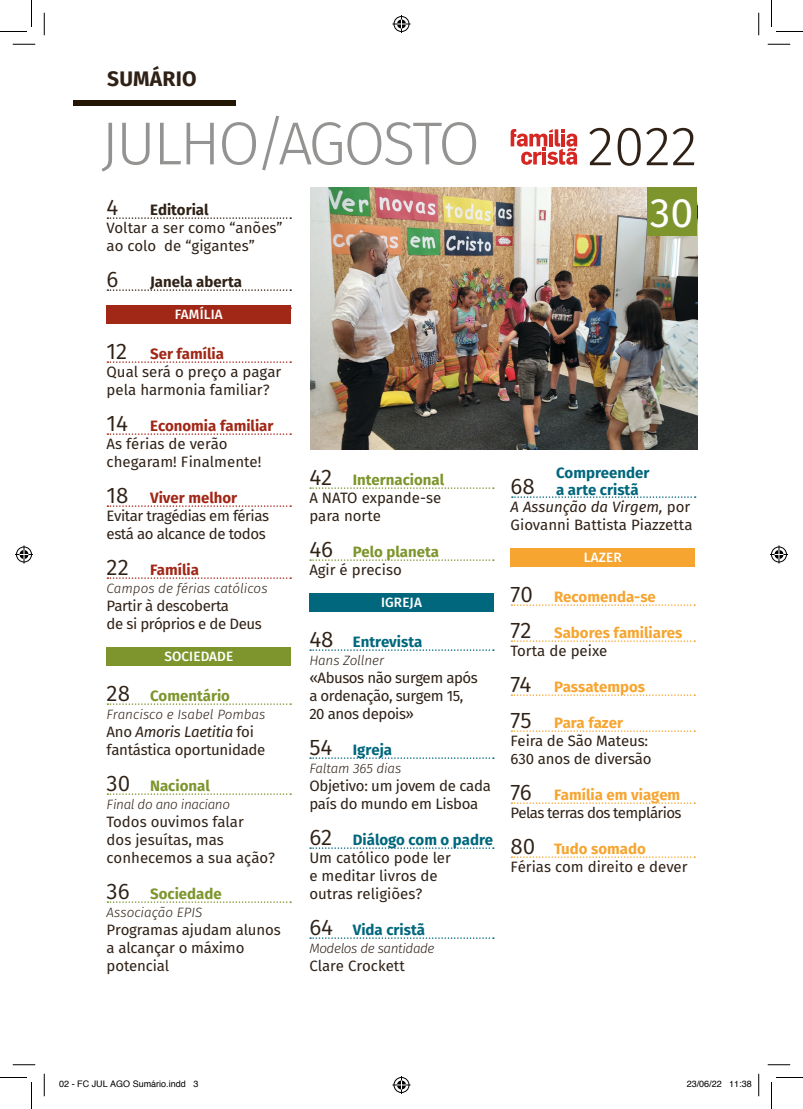
<style>
.page{position:relative;width:803px;height:1109px;background:#fff}
.page>*{position:absolute;margin:0;border:0;box-sizing:border-box;transform-origin:0 0}
.t1{font:300 60.75px "Fira Sans";letter-spacing:-.04em;color:#959391}
.t2{font:300 55.2px "Fira Sans";color:#2f2116}
.t3{font:41.25px "Fira Sans";color:#fff}
.t4{font:22.5px "Fira Sans";color:#2f2116}
.t5{font:700 21px "Fira Sans";letter-spacing:.01em;color:#2f2116}
.t6{font:15px/18px "Fira Sans";letter-spacing:-.01em;color:#2f2116}
.t7{font:15px/18px "Fira Sans";letter-spacing:-.03em;color:#2f2116}
.t8{font:700 15px "Fira Sans";color:#f6a531}
.t9{font:700 15px/16.5px "Fira Sans";color:#00677c}
.t10{font:700 15px "Fira Sans";color:#7e952d}
.t11{font:700 15px "Fira Sans";color:#a12716}
.t12{font:15px "Fira Sans";letter-spacing:-.04em;color:#2f2116}
.t13{font:700 15px "Fira Sans";color:#2f2116}
.t14{font:italic 300 13.5px "Fira Sans";letter-spacing:-.01em;color:#2f2116}
.t15{font:italic 300 13.5px "Fira Sans";letter-spacing:-.03em;color:#2f2116}
.t16{font:500 13.5px "Fira Sans";letter-spacing:.01em;color:#fff}
.t17{font:9px "Helvetica";color:#000}
.s1{font-weight:400;font-size:22.5px;color:#2f2116}
.s2{font-style:italic}
</style>
<div class="page">
<img style="left:310px;top:187px;width:387px;height:262px">
<div style="left:647px;top:187px;width:50px;height:49px;background:#7e952d"></div>
<svg style="left:107px;top:217px;width:184px;height:2px"></svg>
<svg style="left:107px;top:289px;width:184px;height:2px"></svg>
<svg style="left:107px;top:361px;width:184px;height:2px"></svg>
<svg style="left:107px;top:433px;width:184px;height:2px"></svg>
<svg style="left:107px;top:505px;width:184px;height:2px"></svg>
<svg style="left:107px;top:577px;width:184px;height:2px"></svg>
<svg style="left:107px;top:703px;width:184px;height:2px"></svg>
<svg style="left:107px;top:793px;width:184px;height:2px"></svg>
<svg style="left:107px;top:901px;width:184px;height:2px"></svg>
<div style="left:107px;top:305px;width:184px;height:18px;background:#a12716"></div>
<div style="left:107px;top:647px;width:184px;height:18px;background:#7e952d"></div>
<svg style="left:511px;top:129px;width:66px;height:36px"></svg>
<svg style="left:310px;top:487px;width:184px;height:2px"></svg>
<svg style="left:310px;top:559px;width:184px;height:2px"></svg>
<svg style="left:310px;top:649px;width:184px;height:2px"></svg>
<svg style="left:310px;top:757px;width:184px;height:2px"></svg>
<svg style="left:310px;top:847px;width:184px;height:2px"></svg>
<svg style="left:310px;top:937px;width:184px;height:2px"></svg>
<div style="left:309px;top:593px;width:185px;height:18px;background:#00677c"></div>
<svg style="left:511px;top:604px;width:184px;height:2px"></svg>
<svg style="left:511px;top:640px;width:184px;height:2px"></svg>
<svg style="left:511px;top:694px;width:184px;height:2px"></svg>
<svg style="left:511px;top:730px;width:184px;height:2px"></svg>
<svg style="left:511px;top:802px;width:184px;height:2px"></svg>
<svg style="left:511px;top:856px;width:184px;height:2px"></svg>
<div style="left:511px;top:548px;width:184px;height:18px;background:#f6a531"></div>
<svg style="left:512px;top:496px;width:184px;height:2px"></svg>
<div style="left:73px;top:100px;width:163px;height:5px;background:#231604"></div>
<svg style="left:13px;top:44px;width:22px;height:1px"></svg>
<svg style="left:768px;top:44px;width:22px;height:1px"></svg>
<svg style="left:13px;top:1064px;width:22px;height:1px"></svg>
<svg style="left:768px;top:1064px;width:22px;height:1px"></svg>
<svg style="left:44px;top:13px;width:1px;height:22px"></svg>
<svg style="left:44px;top:1074px;width:1px;height:22px"></svg>
<svg style="left:758px;top:13px;width:1px;height:22px"></svg>
<svg style="left:758px;top:1074px;width:1px;height:22px"></svg>
<svg style="left:0;top:0;width:32px;height:32px"></svg>
<svg style="left:0;top:1077px;width:32px;height:32px"></svg>
<svg style="left:771px;top:0;width:32px;height:32px"></svg>
<svg style="left:771px;top:1077px;width:32px;height:32px"></svg>
<svg style="left:392px;top:15px;width:18px;height:18px"></svg>
<svg style="left:392px;top:1076px;width:18px;height:18px"></svg>
<svg style="left:15px;top:545px;width:18px;height:18px"></svg>
<svg style="left:770px;top:545px;width:18px;height:18px"></svg>
<p class="t5" style="left:107px;top:61px;width:91px">SUMÁRIO</p>
<p class="t1" style="left:101px;top:100px;width:381px">JULHO/AGOSTO</p>
<p class="t4" style="left:107px;top:191px;width:13px">4</p>
<p class="t13" style="left:150px;top:197px;width:60px">Editorial</p>
<p class="t6" style="left:107px;top:219px;width:178px">Voltar a ser como “anões” ao colo de “gigantes”</p>
<p class="t4" style="left:107px;top:263px;width:13px">6</p>
<p class="t13" style="left:150px;top:269px;width:93px">Janela aberta</p>
<p class="t16" style="left:175px;top:304px;width:49px">FAMÍLIA</p>
<p class="t11" style="left:107px;top:341px;width:119px"><span class="s1">12</span> Ser família</p>
<p class="t6" style="left:107px;top:363px;width:176px">Qual será o preço a pagar pela harmonia familiar?</p>
<p class="t11" style="left:107px;top:413px;width:168px"><span class="s1">14</span> Economia familiar</p>
<p class="t6" style="left:107px;top:435px;width:156px">As férias de verão chegaram! Finalmente!</p>
<p class="t11" style="left:107px;top:485px;width:132px"><span class="s1">18</span> Viver melhor</p>
<p class="t7" style="left:107px;top:507px;width:164px">Evitar tragédias em férias está ao alcance de todos</p>
<p class="t11" style="left:107px;top:557px;width:94px"><span class="s1">22</span> Família</p>
<p class="t14" style="left:107px;top:579px;width:162px">Campos de férias católicos</p>
<p class="t7" style="left:107px;top:597px;width:157px">Partir à descoberta<br>de si próprios e de Deus</p>
<p class="t16" style="left:164px;top:646px;width:70px">SOCIEDADE</p>
<p class="t10" style="left:107px;top:683px;width:125px"><span class="s1">28</span> Comentário</p>
<p class="t14" style="left:107px;top:705px;width:160px">Francisco e Isabel Pombas</p>
<p class="t6" style="left:107px;top:723px;width:160px">Ano <span class="s2">Amoris Laetitia</span> foi fantástica oportunidade</p>
<p class="t10" style="left:107px;top:773px;width:105px"><span class="s1">30</span> Nacional</p>
<p class="t15" style="left:107px;top:795px;width:125px">Final do ano inaciano</p>
<p class="t6" style="left:107px;top:813px;width:170px">Todos ouvimos falar<br>dos jesuítas, mas conhecemos a sua ação?</p>
<p class="t10" style="left:107px;top:881px;width:117px"><span class="s1">36</span> Sociedade</p>
<p class="t14" style="left:107px;top:903px;width:97px">Associação EPIS</p>
<p class="t6" style="left:107px;top:921px;width:176px">Programas ajudam alunos a alcançar o máximo potencial</p>
<p class="t10" style="left:309px;top:467px;width:136px"><span class="s1">42</span> Internacional</p>
<p class="t6" style="left:309px;top:489px;width:134px">A NATO expande-se para norte</p>
<p class="t10" style="left:309px;top:539px;width:131px"><span class="s1">46</span> Pelo planeta</p>
<p class="t6" style="left:309px;top:561px;width:94px">Agir é preciso</p>
<p class="t16" style="left:381px;top:592px;width:42px">IGREJA</p>
<p class="t9" style="left:309px;top:633px;width:115px"><span class="s1">48</span> Entrevista</p>
<p class="t14" style="left:309px;top:651px;width:76px">Hans Zollner</p>
<p class="t7" style="left:309px;top:669px;width:170px">«Abusos não surgem após a ordenação, surgem 15,<br>20 anos depois»</p>
<p class="t9" style="left:309px;top:741px;width:84px"><span class="s1">54</span> Igreja</p>
<p class="t14" style="left:309px;top:759px;width:93px">Faltam 365 dias</p>
<p class="t6" style="left:309px;top:777px;width:183px">Objetivo: um jovem de cada país do mundo em Lisboa</p>
<p class="t9" style="left:309px;top:831px;width:185px"><span class="s1">62</span> Diálogo com o padre</p>
<p class="t6" style="left:309px;top:849px;width:143px">Um católico pode ler e meditar livros de outras religiões?</p>
<p class="t9" style="left:309px;top:921px;width:117px"><span class="s1">64</span> Vida cristã</p>
<p class="t15" style="left:309px;top:939px;width:127px">Modelos de santidade</p>
<p class="t6" style="left:309px;top:957px;width:97px">Clare Crockett</p>
<p class="t2" style="left:587px;top:107px;width:111px">2022</p>
<p class="t3" style="left:650px;top:181px;width:45px">30</p>
<p class="t9" style="left:556px;top:464px;width:95px">Compreender a arte cristã</p>
<p class="t4" style="left:511px;top:470px;width:26px">68</p>
<p class="t6" style="left:511px;top:498px;width:183px"><span class="s2">A Assunção da Virgem,</span> por<br>Giovanni Battista Piazzetta</p>
<p class="t16" style="left:584px;top:547px;width:39px">LAZER</p>
<p class="t8" style="left:511px;top:584px;width:147px"><span class="s1">70</span> Recomenda-se</p>
<p class="t8" style="left:511px;top:620px;width:173px"><span class="s1">72</span> Sabores familiares</p>
<p class="t6" style="left:511px;top:642px;width:98px">Torta de peixe</p>
<p class="t8" style="left:511px;top:674px;width:136px"><span class="s1">74</span> Passatempos</p>
<p class="t8" style="left:511px;top:710px;width:114px"><span class="s1">75</span> Para fazer</p>
<p class="t6" style="left:511px;top:732px;width:142px">Feira de São Mateus:<br>630 anos de diversão</p>
<p class="t8" style="left:511px;top:782px;width:171px"><span class="s1">76</span> Família em viagem</p>
<p class="t12" style="left:511px;top:802px;width:172px">Pelas terras dos templários</p>
<p class="t8" style="left:511px;top:836px;width:137px"><span class="s1">80</span> Tudo somado</p>
<p class="t6" style="left:511px;top:858px;width:178px">Férias com direito e dever</p>
<p class="t17" style="left:59px;top:1077px;width:141px">02 - FC JUL AGO Sumário.indd 3</p>
<p class="t17" style="left:687px;top:1077px;width:67px">23/06/22 11:38</p>
</div>
